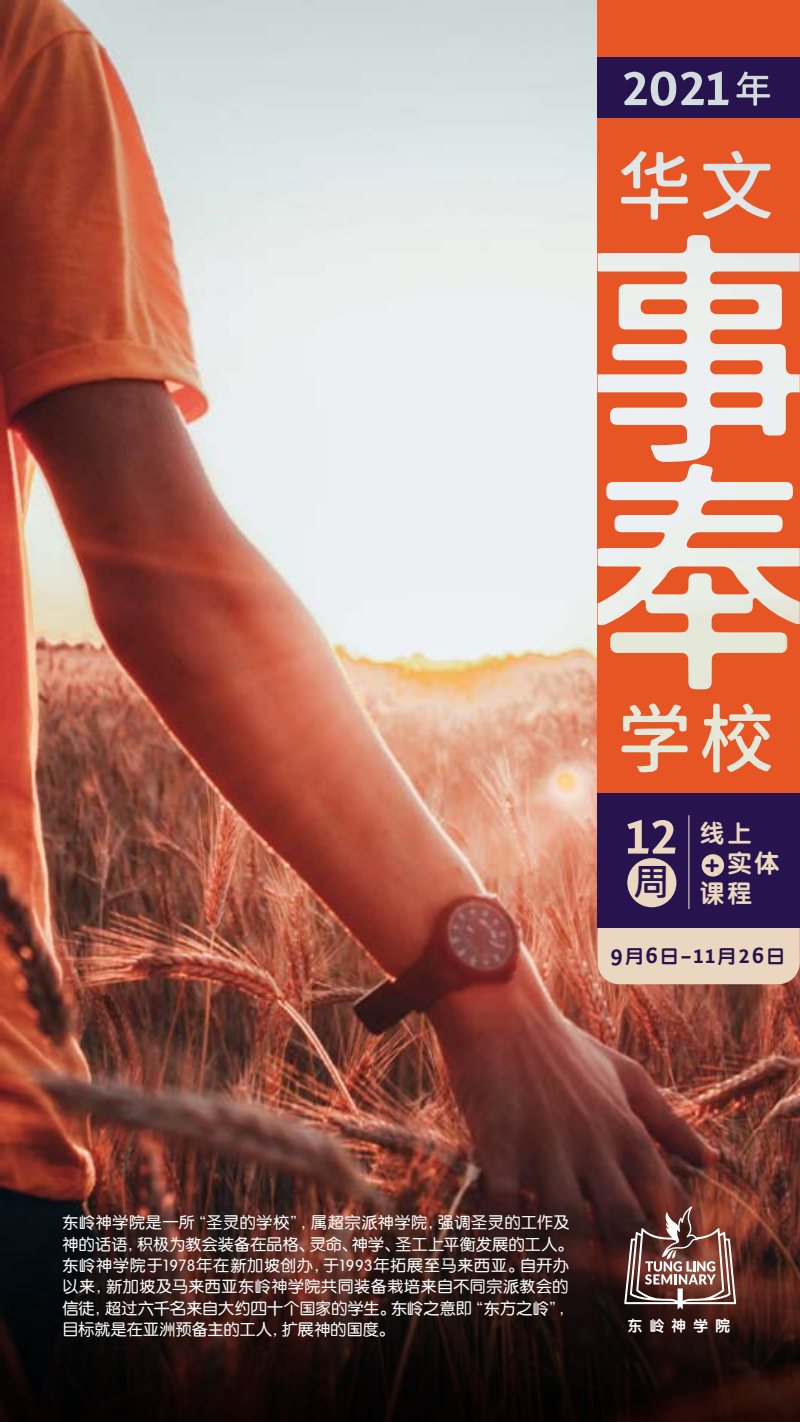
<style>
.page{position:relative;width:800px;height:1422px;background:#fff}
.page>*{position:absolute;margin:0;border:0;box-sizing:border-box;transform-origin:0 0}
.t1{font:700 56.2px "Fontin Sans";color:#ebd7bf}
.t2{font:500 36.8px "Swei B2 Sans CJ Ktc";color:#27144f}
.t3{font:25px/29.8px "FZY4 JW GB1 0";color:#ebd7bf}
.t4{font:700 23px "Fontin Sans";color:#27144f}
.t5{font:16px/21.4px "FZY3 JW GB1 0";letter-spacing:.03em;color:#fff}
.t6{font:15px "FZY4 JW GB1 0";letter-spacing:.45em;color:#fff}
.s1{color:#27144f}
.s2{font-family:"FZY4 JW GB1 0";font-weight:400;font-size:19px}
</style>
<div class="page">
<img style="left:0;top:0;width:800px;height:1177px">
<svg style="left:0;top:1177px;width:800px;height:245px;background:#2b1512"></svg>
<svg style="left:624px;top:1206px;width:112px;height:104px;background:#835b54"></svg>
<svg style="left:598px;top:0;width:202px;height:793px;background:#e88c6c"></svg>
<div style="left:598px;top:886px;width:202px;height:98px;background:#ebd7bf;border-radius:22px"></div>
<div style="left:598px;top:793px;width:202px;height:135px;background:#27144f"></div>
<div style="left:598px;top:57px;width:202px;height:61px;background:#27144f"></div>
<img style="left:621px;top:71px;width:149px;height:117px">
<div style="left:627px;top:858px;width:49px;height:49px;background:#ebd7bf;border-radius:50%"></div>
<div style="left:702px;top:854px;width:22px;height:23px;background:#ebd7bf;border-radius:50%"></div>
<hr style="left:688px;top:815px;width:1px;height:94px;background:#ebd7bf">
<h1 class="t1" style="left:626px;top:804px;width:53px">12</h1>
<h2 class="t2" style="left:634px;top:861px;width:38px">周</h2>
<h3 class="t3" style="left:700px;top:818px;width:81px">线上<span class="s1">＋</span>实体课程</h3>
<h3 class="t4" style="left:611px;top:943px;width:176px">9<span class="s2">月</span>6<span class="s2">日</span>–11<span class="s2">月</span>26<span class="s2">日</span></h3>
<p class="t5" style="left:62px;top:1213px;width:513px">东岭神学院是一所“圣灵的学校”，属超宗派神学院，强调圣灵的工作及神的话语，积极为教会装备在品格、灵命、神学、圣工上平衡发展的工人。东岭神学院于1978年在新加坡创办，于1993年拓展至马来西亚。自开办以来，新加坡及马来西亚东岭神学院共同装备栽培来自不同宗派教会的信徒，超过六千名来自大约四十个国家的学生。东岭之意即“东方之岭”，目标就是在亚洲预备主的工人，扩展神的国度。</p>
<p class="t6" style="left:628px;top:1316px;width:104px">东岭神学院</p>
</div>
